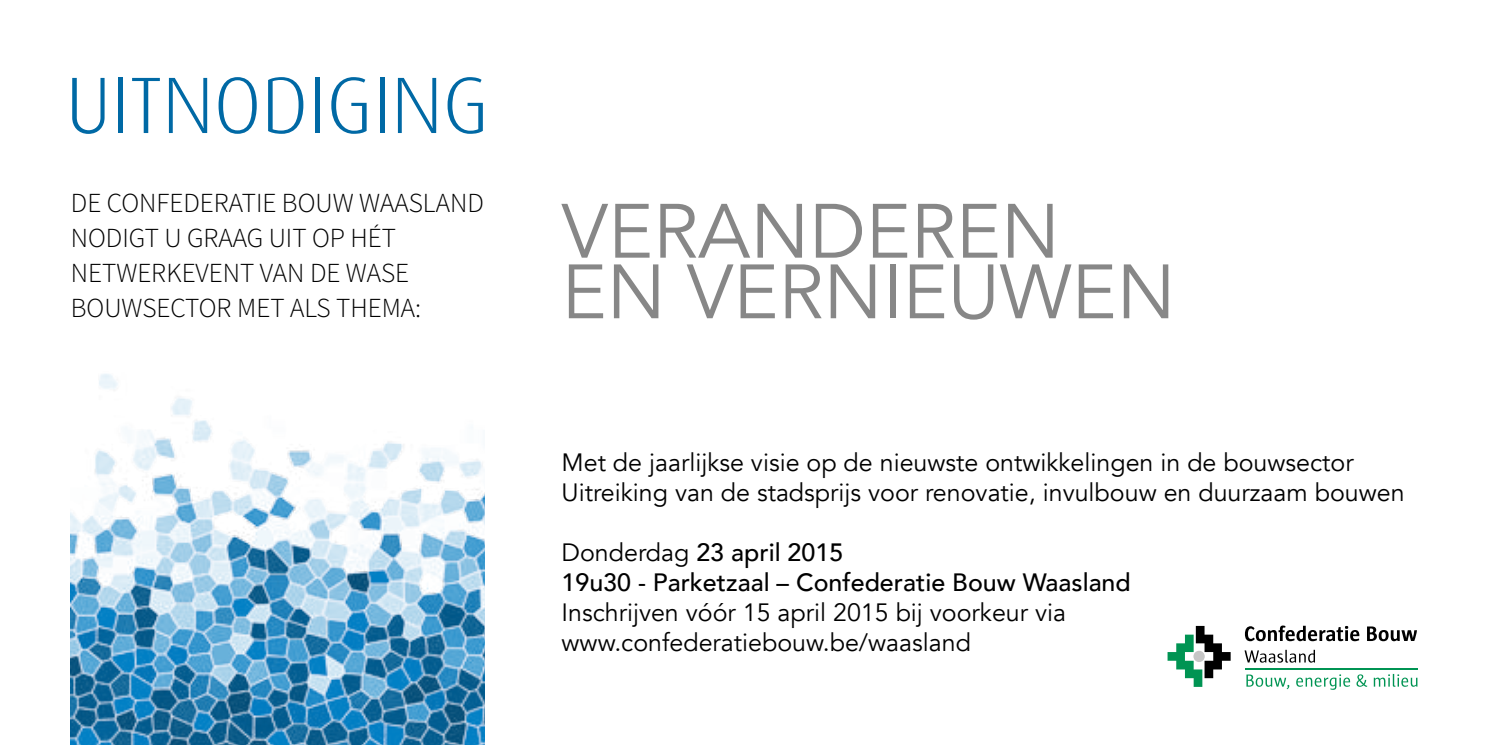
<style>
.page{position:relative;width:1489px;height:745px;background:#fff}
.page>*{position:absolute;margin:0;border:0;box-sizing:border-box;transform-origin:0 0}
.t1{font:300 80px "Dax";color:#0069a5}
.t2{font:76px/60.5px "Avenir";color:#878787}
.t3{font:300 27.5px/35px "Source Sans Pro";color:#000}
.t4{font:25px/30px "Avenir";color:#000}
.t5{font:500 25px/30px "Avenir";color:#000}
.s1{font-weight:400}
</style>
<div class="page">
<svg style="left:1167px;top:625px;width:63px;height:61px"></svg>
<div style="left:1193px;top:650px;width:11px;height:11px;background:#c6c6c6;border-radius:50%"></div>
<svg style="left:1244px;top:625px;width:115px;height:15px"></svg>
<svg style="left:1367px;top:626px;width:49px;height:14px"></svg>
<svg style="left:1244px;top:649px;width:70px;height:13px"></svg>
<svg style="left:1246px;top:674px;width:43px;height:14px"></svg>
<svg style="left:1296px;top:674px;width:54px;height:15px"></svg>
<svg style="left:1356px;top:674px;width:10px;height:12px"></svg>
<svg style="left:1373px;top:673px;width:44px;height:13px"></svg>
<hr style="left:1245px;top:668px;width:172px;height:1px;background:#009453">
<img style="left:71px;top:374px;width:413px;height:370px">
<h1 class="t1" style="left:66px;top:61px;width:425px">UITNODIGING</h1>
<p class="t3" style="left:71px;top:185px;width:414px">DE CONFEDERATIE BOUW WAASLAND<br>NODIGT U GRAAG UIT OP HÉT<br>NETWERKEVENT VAN DE WASE<br>BOUWSECTOR MET ALS THEMA:</p>
<h2 class="t2" style="left:561px;top:202px;width:615px">VERANDEREN<br>EN VERNIEUWEN</h2>
<p class="t4" style="left:561px;top:447px;width:844px">Met de jaarlijkse visie op de nieuwste ontwikkelingen in de bouwsector<br>Uitreiking van de stadsprijs voor renovatie, invulbouw en duurzaam bouwen</p>
<p class="t5" style="left:561px;top:535px;width:570px"><span class="s1">Donderdag</span> 23 april 2015<br>19u30 - Parketzaal – Confederatie Bouw Waasland</p>
<p class="t4" style="left:561px;top:597px;width:506px">Inschrijven vóór 15 april 2015 bij voorkeur via www.confederatiebouw.be/waasland</p>
</div>
